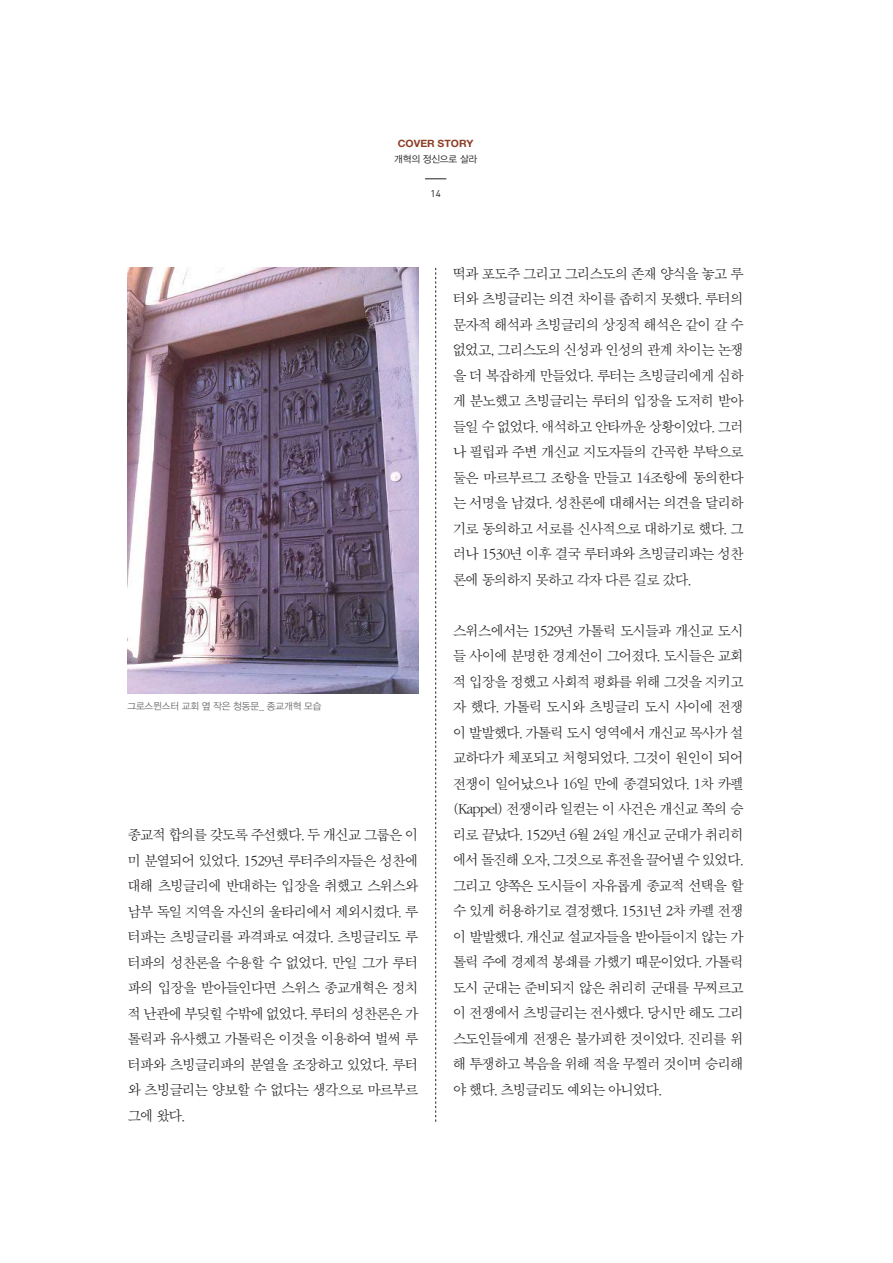
<style>
.page{position:relative;width:893px;height:1263px;background:#fff}
.page>*{position:absolute;margin:0;border:0;box-sizing:border-box;transform-origin:0 0}
.t1{font:14.25px/25.5px "SM3 S Pmu 02 KS Cms UHC H";letter-spacing:-.1em;color:#231f20;text-align:justify}
.t2{font:700 10.05px "Helvetica Neue LT Pro";color:#8d3f27;scale:1.04 1}
.t3{font:9.75px "Yoon Gothic L KS Cms UHC H";letter-spacing:-.01em;color:#6d6e70}
.t4{font:9.75px "Yoon Gothic L KS Cms UHC H";letter-spacing:-.01em;color:#231f20}
.t5{font:9.75px "DIN";color:#231f20}
</style>
<div class="page">
<svg style="left:435px;top:268px;width:1px;height:854px"></svg>
<img style="left:127px;top:268px;width:292px;height:425px">
<svg style="left:425px;top:178px;width:21px;height:1px"></svg>
<p class="t2" style="left:398px;top:137px;width:74px">COVER STORY</p>
<p class="t4" style="left:394px;top:155px;width:85px">개혁의 정신으로 살라</p>
<p class="t5" style="left:431px;top:188px;width:12px">14</p>
<p class="t3" style="left:127px;top:701px;width:195px">그로스뮌스터 교회 옆 작은 청동문_ 종교개혁 모습</p>
<p class="t1" style="left:127px;top:823px;width:293px">종교적 합의를 갖도록 주선했다. 두 개신교 그룹은 이 미 분열되어 있었다. 1529년 루터주의자들은 성찬에 대해 츠빙글리에 반대하는 입장을 취했고 스위스와 남부 독일 지역을 자신의 울타리에서 제외시켰다. 루 터파는 츠빙글리를 과격파로 여겼다. 츠빙글리도 루 터파의 성찬론을 수용할 수 없었다. 만일 그가 루터 파의 입장을 받아들인다면 스위스 종교개혁은 정치 적 난관에 부딪힐 수밖에 없었다. 루터의 성찬론은 가 톨릭과 유사했고 가톨릭은 이것을 이용하여 벌써 루 터파와 츠빙글리파의 분열을 조장하고 있었다. 루터 와 츠빙글리는 양보할 수 없다는 생각으로 마르부르 그에 왔다.</p>
<p class="t1" style="left:453px;top:262px;width:293px">떡과 포도주 그리고 그리스도의 존재 양식을 놓고 루 터와 츠빙글리는 의견 차이를 좁히지 못했다. 루터의 문자적 해석과 츠빙글리의 상징적 해석은 같이 갈 수 없었고, 그리스도의 신성과 인성의 관계 차이는 논쟁 을 더 복잡하게 만들었다. 루터는 츠빙글리에게 심하 게 분노했고 츠빙글리는 루터의 입장을 도저히 받아 들일 수 없었다. 애석하고 안타까운 상황이었다. 그러 나 필립과 주변 개신교 지도자들의 간곡한 부탁으로 둘은 마르부르그 조항을 만들고 14조항에 동의한다 는 서명을 남겼다. 성찬론에 대해서는 의견을 달리하 기로 동의하고 서로를 신사적으로 대하기로 했다. 그 러나 1530년 이후 결국 루터파와 츠빙글리파는 성찬 론에 동의하지 못하고 각자 다른 길로 갔다.</p>
<p class="t1" style="left:453px;top:619px;width:293px">스위스에서는 1529년 가톨릭 도시들과 개신교 도시 들 사이에 분명한 경계선이 그어졌다. 도시들은 교회 적 입장을 정했고 사회적 평화를 위해 그것을 지키고 자 했다. 가톨릭 도시와 츠빙글리 도시 사이에 전쟁 이 발발했다. 가톨릭 도시 영역에서 개신교 목사가 설 교하다가 체포되고 처형되었다. 그것이 원인이 되어 전쟁이 일어났으나 16일 만에 종결되었다. 1차 카펠 (Kappel) 전쟁이라 일컫는 이 사건은 개신교 쪽의 승 리로 끝났다. 1529년 6월 24일 개신교 군대가 취리히 에서 돌진해 오자, 그것으로 휴전을 끌어낼 수 있었다. 그리고 양쪽은 도시들이 자유롭게 종교적 선택을 할 수 있게 허용하기로 결정했다. 1531년 2차 카펠 전쟁 이 발발했다. 개신교 설교자들을 받아들이지 않는 가 톨릭 주에 경제적 봉쇄를 가했기 때문이었다. 가톨릭 도시 군대는 준비되지 않은 취리히 군대를 무찌르고 이 전쟁에서 츠빙글리는 전사했다. 당시만 해도 그리 스도인들에게 전쟁은 불가피한 것이었다. 진리를 위 해 투쟁하고 복음을 위해 적을 무찔러 것이며 승리해 야 했다. 츠빙글리도 예외는 아니었다.</p>
</div>
